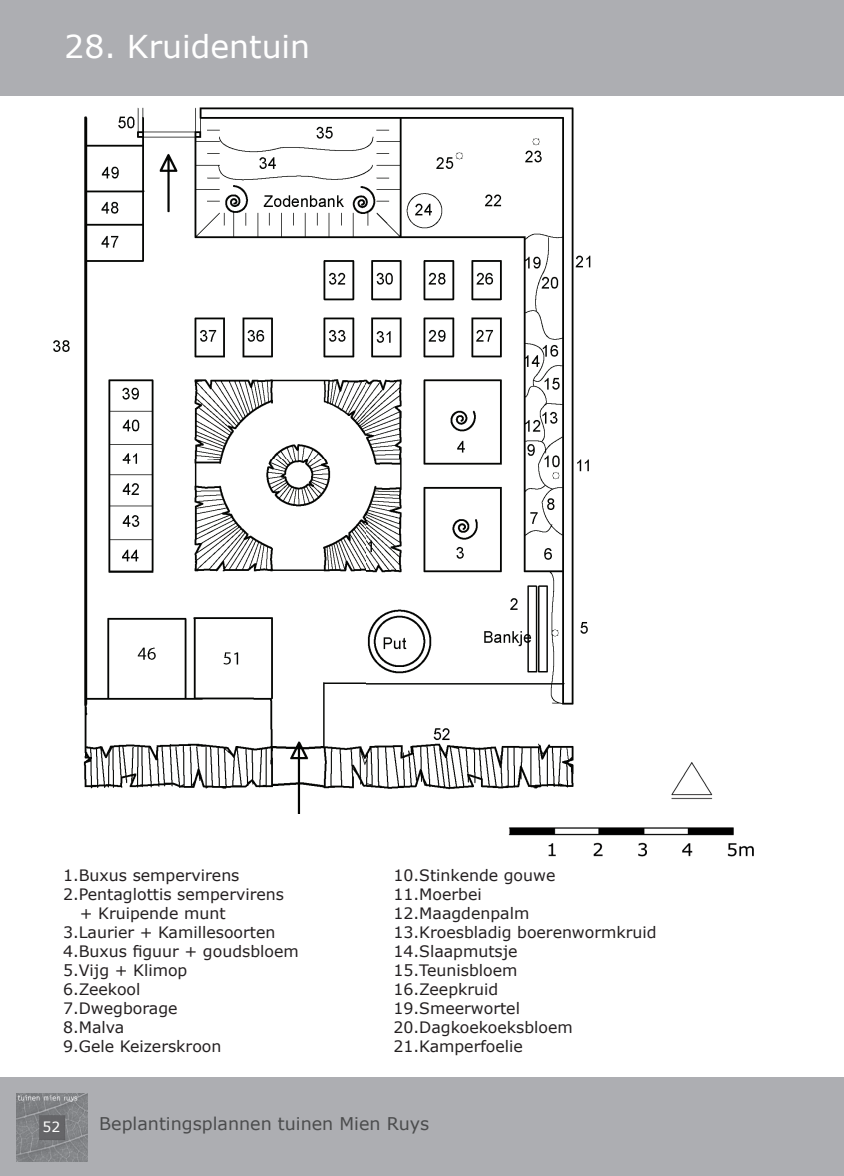
<style>
.page{position:relative;width:844px;height:1176px;background:#fff}
.page>*{position:absolute;margin:0;border:0;box-sizing:border-box;transform-origin:0 0}
.t1{font:31.5px "Verdana";color:#fff}
.t2{font:17.5px "Verdana";color:#4b4c4d}
.t3{font:15.75px/18.9px "Verdana";color:#231f20}
.t4{font:14px "Verdana";color:#fff}
</style>
<div class="page">
<div style="left:0;top:1077px;width:843px;height:99px;background:#adaeb2"></div>
<div style="left:0;top:0;width:843px;height:96px;background:#adaeb2"></div>
<img style="left:16px;top:1093px;width:71px;height:68px">
<img style="left:508px;top:827px;width:246px;height:30px">
<img style="left:53px;top:107px;width:538px;height:707px">
<img style="left:464px;top:811px;width:127px;height:3px">
<img style="left:671px;top:762px;width:42px;height:38px">
<h1 class="t1" style="left:64px;top:24px;width:247px">28. Kruidentuin</h1>
<p class="t3" style="left:63px;top:866px;width:178px">1.Buxus sempervirens</p>
<p class="t3" style="left:63px;top:885px;width:222px">2.Pentaglottis sempervirens</p>
<p class="t3" style="left:80px;top:904px;width:147px">+ Kruipende munt</p>
<p class="t3" style="left:63px;top:923px;width:214px">3.Laurier + Kamillesoorten</p>
<p class="t3" style="left:63px;top:941px;width:237px">4.Buxus figuur + goudsbloem</p>
<p class="t3" style="left:63px;top:960px;width:126px">5.Vijg + Klimop</p>
<p class="t3" style="left:63px;top:979px;width:79px">6.Zeekool</p>
<p class="t3" style="left:63px;top:998px;width:116px">7.Dwegborage</p>
<p class="t3" style="left:63px;top:1017px;width:63px">8.Malva</p>
<p class="t3" style="left:63px;top:1036px;width:160px">9.Gele Keizerskroon</p>
<p class="t3" style="left:393px;top:866px;width:265px">10.Stinkende gouwe<br>11.Moerbei<br>12.Maagdenpalm<br>13.Kroesbladig boerenwormkruid<br>14.Slaapmutsje<br>15.Teunisbloem<br>16.Zeepkruid<br>19.Smeerwortel<br>20.Dagkoekoeksbloem<br>21.Kamperfoelie</p>
<p class="t4" style="left:43px;top:1117px;width:19px">52</p>
<p class="t2" style="left:99px;top:1111px;width:331px">Beplantingsplannen tuinen Mien Ruys</p>
</div>
